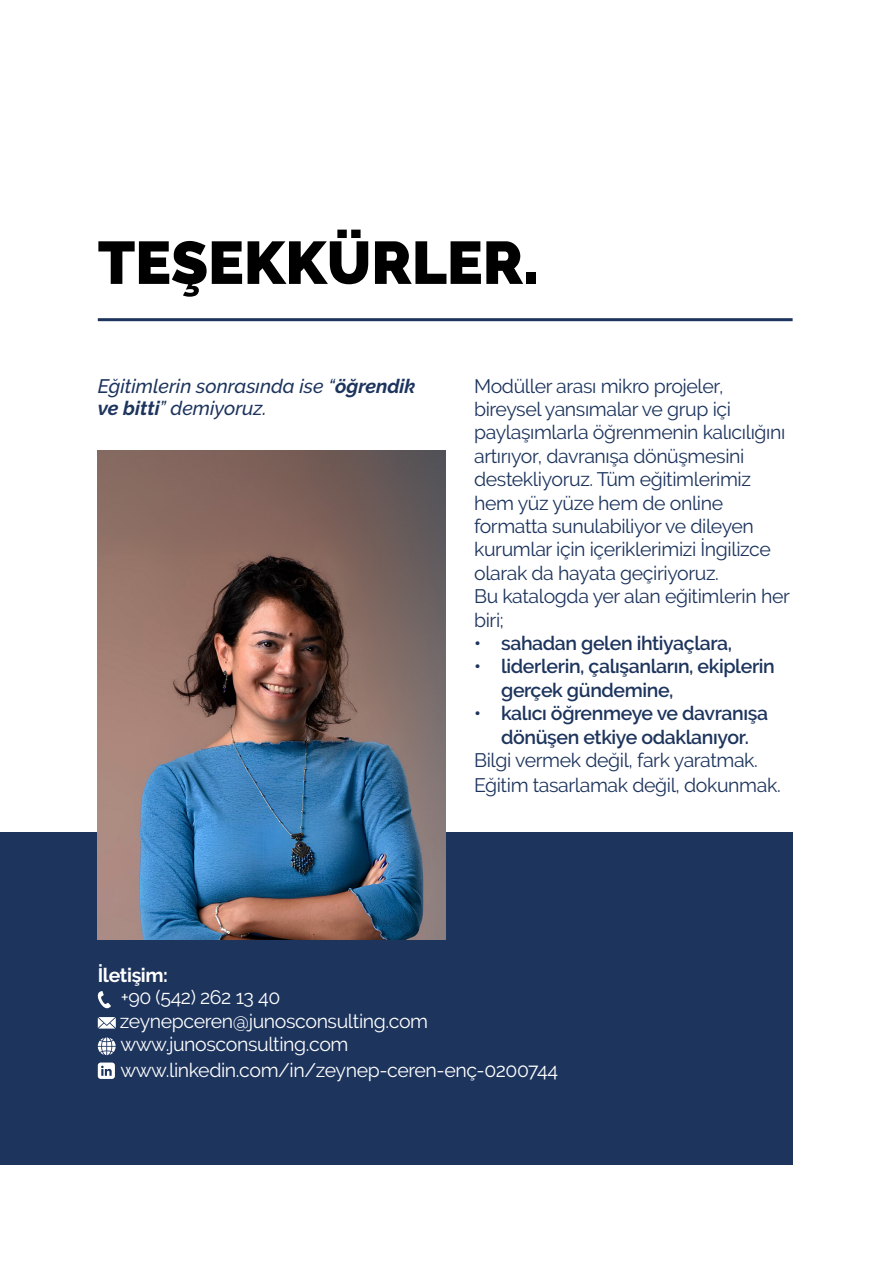
<style>
.page{position:relative;width:893px;height:1263px;background:#fff}
.page>*{position:absolute;margin:0;border:0;box-sizing:border-box;transform-origin:0 0}
.t1{font:900 60px "Raleway";color:#000}
.dark_blue_text{font:19.5px/23.4px "Raleway";letter-spacing:-.02em;color:#1d345d}
.t2{font:600 19.5px/23.4px "Raleway";letter-spacing:-.02em;color:#1d345d}
.dark_blue_text-2{font:19.5px "Raleway";letter-spacing:-.02em;color:#fff}
.t3{font:italic 500 19.5px/22.5px "Raleway";color:#1d345d}
.dark_blue_text-3{font:700 19.5px "Raleway";letter-spacing:-.02em;color:#fff}
.s1{font-weight:700}
</style>
<div class="page">
<div style="left:0;top:833px;width:793px;height:332px;background:#1d345d"></div>
<hr style="left:98px;top:318px;width:695px;height:3px;background:#1d345d">
<img style="left:98px;top:451px;width:347px;height:489px">
<svg style="left:97px;top:991px;width:14px;height:17px"></svg>
<svg style="left:98px;top:1017px;width:18px;height:11px"></svg>
<svg style="left:98px;top:1037px;width:18px;height:18px"></svg>
<svg style="left:98px;top:1062px;width:17px;height:17px"></svg>
<p class="t1" style="left:98px;top:228px;width:442px">TEŞEKKÜRLER.</p>
<p class="t3" style="left:98px;top:374px;width:319px">Eğitimlerin sonrasında ise “<span class="s1">öğrendik ve bitti</span>” demiyoruz.</p>
<p class="dark_blue_text" style="left:474px;top:374px;width:313px">Modüller arası mikro projeler, bireysel yansımalar ve grup içi paylaşımlarla öğrenmenin kalıcılığını artırıyor, davranışa dönüşmesini destekliyoruz. Tüm eğitimlerimiz hem yüz yüze hem de online formatta sunulabiliyor ve dileyen kurumlar için içeriklerimizi İngilizce olarak da hayata geçiriyoruz.</p>
<p class="dark_blue_text" style="left:474px;top:584px;width:317px">Bu katalogda yer alan eğitimlerin her biri;</p>
<p class="t2" style="left:474px;top:631px;width:260px">• sahadan gelen ihtiyaçlara,</p>
<p class="t2" style="left:501px;top:655px;width:275px;text-indent:-27px">• liderlerin, çalışanların, ekiplerin gerçek gündemine,</p>
<p class="t2" style="left:474px;top:702px;width:295px;text-align:center">• kalıcı öğrenmeye ve davranışa dönüşen etkiye odaklanıyor.</p>
<p class="dark_blue_text" style="left:474px;top:748px;width:285px">Bilgi vermek değil, fark yaratmak.</p>
<p class="dark_blue_text" style="left:474px;top:773px;width:308px">Eğitim tasarlamak değil, dokunmak.</p>
<p class="dark_blue_text-3" style="left:98px;top:963px;width:72px">İletişim:</p>
<p class="dark_blue_text-2" style="left:121px;top:986px;width:161px">+90 (542) 262 13 40</p>
<p class="dark_blue_text-2" style="left:120px;top:1010px;width:310px">zeynepceren@junosconsulting.com</p>
<p class="dark_blue_text-2" style="left:120px;top:1033px;width:230px">www.junosconsulting.com</p>
<p class="dark_blue_text-2" style="left:120px;top:1058px;width:439px">www.linkedin.com/in/zeynep-ceren-enç-0200744</p>
</div>
